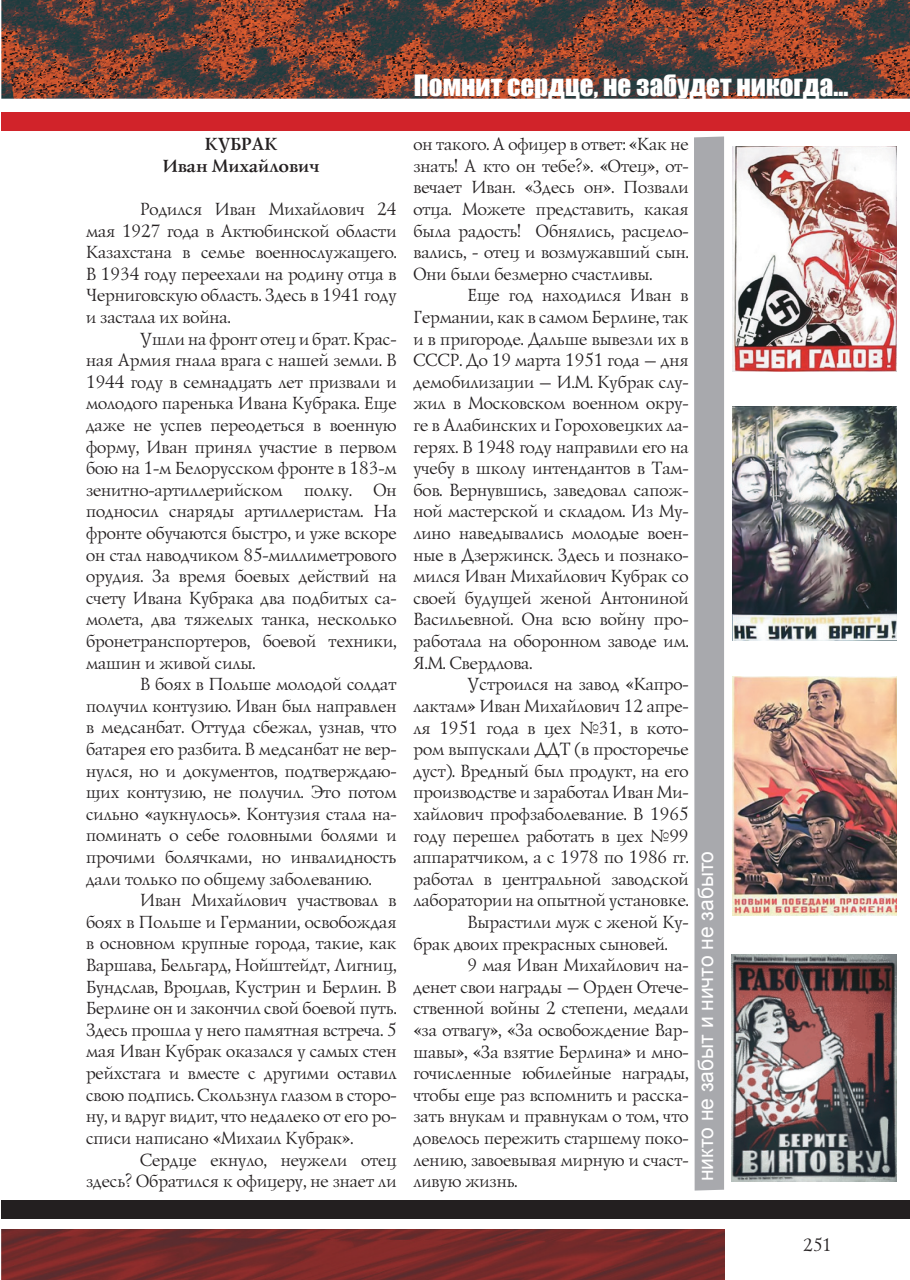
<style>
.page{position:relative;width:910px;height:1280px;background:#fff}
.page>*{position:absolute;margin:0;border:0;box-sizing:border-box;transform-origin:0 0}
.t1{font:27px "Impact";color:#fff}
.t2{font:21px "Arial";color:#fff}
.t3{font:18px/21.6px "Lazurski C";color:#231f20;text-align:justify}
.t4{font:700 18px/21.6px "Lazurski C";color:#231f20;text-align:center}
</style>
<div class="page">
<img style="left:1px;top:1230px;width:723px;height:50px">
<div style="left:2px;top:1200px;width:908px;height:18px;background:#231f20"></div>
<div style="left:1px;top:112px;width:909px;height:18px;background:#d1232a"></div>
<img style="left:1px;top:0;width:909px;height:98px">
<div style="left:694px;top:136px;width:30px;height:1054px;background:#a8a9ad"></div>
<img style="left:732px;top:147px;width:164px;height:225px">
<img style="left:732px;top:406px;width:165px;height:234px">
<img style="left:732px;top:676px;width:165px;height:239px">
<img style="left:732px;top:955px;width:164px;height:226px">
<p class="t4" style="left:162px;top:135px;width:159px">КУБРАК<br>Иван Михайлович</p>
<p class="t3" style="left:85px;top:199px;width:312px;text-indent:54px">Родился Иван Михайлович 24 мая 1927 года в Актюбинской области Казахстана в семье военнослужащего.<br>В 1934 году переехали на родину отца в Черниговскую область. Здесь в 1941 году и застала их война.</p>
<p class="t3" style="left:85px;top:329px;width:313px;text-indent:54px">Ушли на фронт отец и брат. Крас&shy;ная Армия гнала врага с нашей земли. В 1944 году в семнадцать лет призвали и молодого паренька Ивана Кубрака. Еще даже не успев переодеться в военную форму, Иван принял участие в первом бою на 1-м Белорусском фронте в 183-м зенитно-артиллерийском полку. Он подносил снаряды артиллеристам. На фронте обучаются быстро, и уже вскоре он стал наводчиком 85-миллиметрового орудия. За время боевых действий на счету Ивана Кубрака два подбитых са&shy;молета, два тяжелых танка, несколько бронетранспортеров, боевой техники, машин и живой силы.</p>
<p class="t3" style="left:85px;top:675px;width:313px;text-indent:54px">В боях в Польше молодой солдат получил контузию. Иван был направлен в медсанбат. Оттуда сбежал, узнав, что батарея его разбита. В медсанбат не вер&shy;нулся, но и документов, подтверждаю&shy;щих контузию, не получил. Это потом сильно «аукнулось». Контузия стала на&shy;поминать о себе головными болями и прочими болячками, но инвалидность дали только по общему заболеванию.</p>
<p class="t3" style="left:85px;top:891px;width:313px;text-indent:54px">Иван Михайлович участвовал в боях в Польше и Германии, освобождая в основном крупные города, такие, как Варшава, Бельгард, Нойштейдт, Лигниц, Бундслав, Вроцлав, Кустрин и Берлин. В Берлине он и закончил свой боевой путь.<br>Здесь прошла у него памятная встреча. 5 мая Иван Кубрак оказался у самых стен рейхстага и вместе с другими оставил свою подпись. Скользнул глазом в сторо&shy;ну, и вдруг видит, что недалеко от его ро&shy;списи написано «Михаил Кубрак».</p>
<p class="t3" style="left:85px;top:1150px;width:312px;text-align:right">Сердце екнуло, неужели отец<br>здесь? Обратился к офицеру, не знает ли</p>
<h1 class="t1" style="left:414px;top:69px;width:436px">Помнит сердце, не забудет никогда...</h1>
<p class="t3" style="left:412px;top:135px;width:277px">он такого. А офицер в ответ: «Как не знать! А кто он тебе?». «Отец», от&shy;вечает Иван. «Здесь он». Позвали отца. Можете представить, какая была радость! Обнялись, расцело&shy;вались, - отец и возмужавший сын.<br>Они были безмерно счастливы.</p>
<p class="t3" style="left:412px;top:286px;width:277px;text-indent:54px">Еще год находился Иван в Германии, как в самом Берлине, так и в пригороде. Дальше вывезли их в СССР. До 19 марта 1951 года – дня демобилизации – И.М. Кубрак слу&shy;жил в Московском военном окру&shy;ге в Алабинских и Гороховецких ла&shy;герях. В 1948 году направили его на учебу в школу интендантов в Там&shy;бов. Вернувшись, заведовал сапож&shy;ной мастерской и складом. Из Му&shy;лино наведывались молодые воен&shy;ные в Дзержинск. Здесь и познако&shy;мился Иван Михайлович Кубрак со своей будущей женой Антониной Васильевной. Она всю войну про&shy;работала на оборонном заводе им.<br>Я.М. Свердлова.</p>
<p class="t3" style="left:466px;top:675px;width:223px">Устроился на завод «Капро-</p>
<p class="t3" style="left:412px;top:696px;width:277px">лактам» Иван Михайлович 12 апре-</p>
<p class="t3" style="left:412px;top:718px;width:277px">ля 1951 года в цех №31, в кото-</p>
<p class="t3" style="left:412px;top:739px;width:277px">ром выпускали ДДТ (в просторечье</p>
<p class="t3" style="left:412px;top:761px;width:277px">дуст). Вредный был продукт, на его</p>
<p class="t3" style="left:412px;top:783px;width:277px">производстве и заработал Иван Ми-</p>
<p class="t3" style="left:412px;top:804px;width:277px">хайлович профзаболевание. В 1965</p>
<p class="t3" style="left:412px;top:826px;width:277px">году перешел работать в цех №99</p>
<p class="t3" style="left:412px;top:847px;width:277px">аппаратчиком, а с 1978 по 1986 гг.</p>
<p class="t3" style="left:412px;top:869px;width:277px">работал в центральной заводской</p>
<p class="t3" style="left:412px;top:891px;width:277px">лаборатории на опытной установке.</p>
<p class="t3" style="left:466px;top:912px;width:223px">Вырастили муж с женой Ку-</p>
<p class="t3" style="left:412px;top:934px;width:256px">брак двоих прекрасных сыновей.</p>
<p class="t3" style="left:466px;top:955px;width:223px">9 мая Иван Михайлович на-</p>
<p class="t3" style="left:412px;top:977px;width:277px">денет свои награды – Орден Отече-</p>
<p class="t3" style="left:412px;top:999px;width:277px">ственной войны 2 степени, медали</p>
<p class="t3" style="left:412px;top:1020px;width:277px">«за отвагу», «За освобождение Вар-</p>
<p class="t3" style="left:412px;top:1042px;width:277px">шавы», «За взятие Берлина» и мно-</p>
<p class="t3" style="left:412px;top:1063px;width:277px">гочисленные юбилейные награды,</p>
<p class="t3" style="left:412px;top:1085px;width:277px">чтобы еще раз вспомнить и расска-</p>
<p class="t3" style="left:412px;top:1107px;width:277px">зать внукам и правнукам о том, что</p>
<p class="t3" style="left:412px;top:1128px;width:277px">довелось пережить старшему поко-</p>
<p class="t3" style="left:412px;top:1150px;width:277px">лению, завоевывая мирную и счаст-</p>
<p class="t3" style="left:412px;top:1171px;width:105px">ливую жизнь.</p>
<p class="t2" style="left:694px;top:1181px;width:331px;rotate:-90deg">никто не забыт и ничто не забыто</p>
<p class="t3" style="left:802px;top:1235px;width:30px">251</p>
</div>
